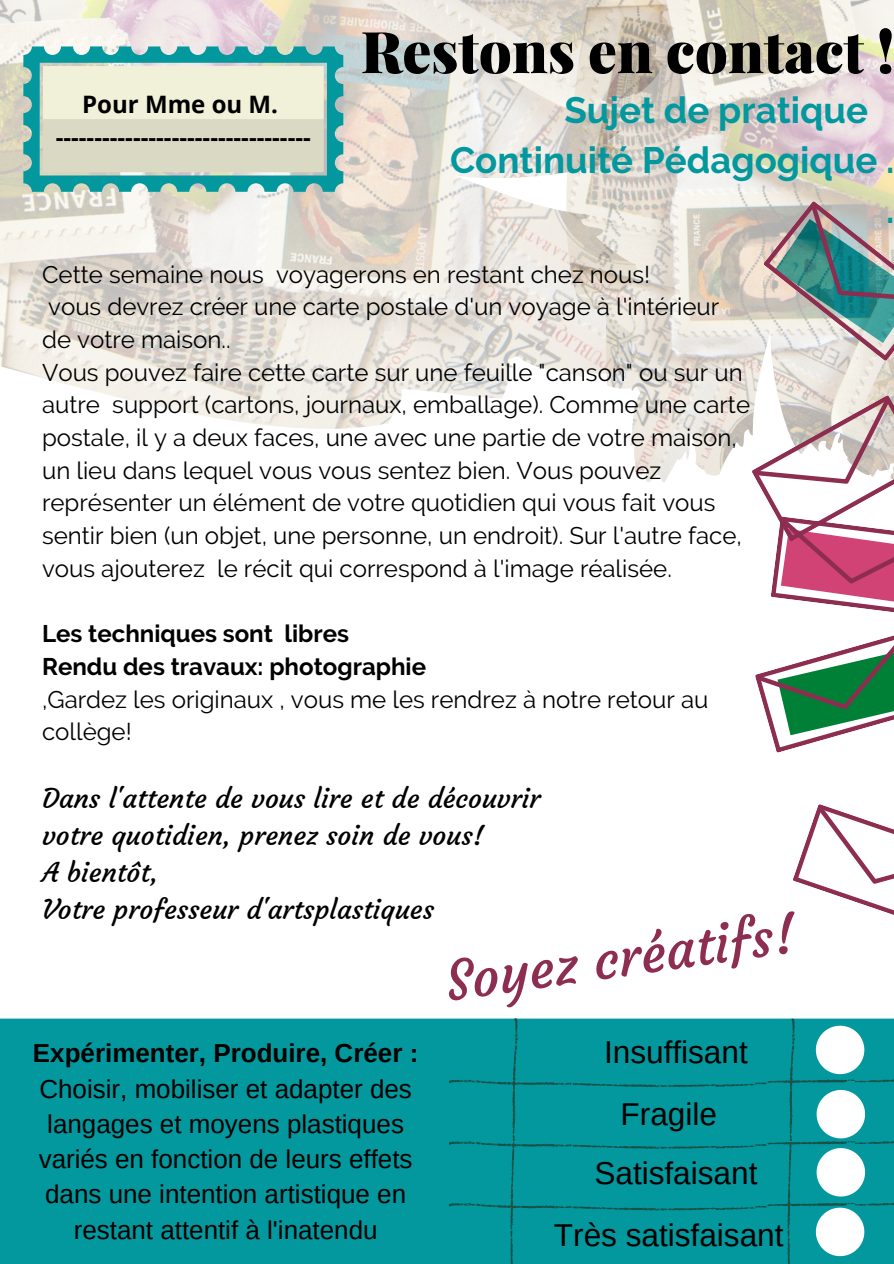
<style>
.page{position:relative;width:894px;height:1264px;background:#fff}
.page>*{position:absolute;margin:0;border:0;box-sizing:border-box;transform-origin:0 0}
.t1{font:900 57.6px "Playfair Display";color:#000}
.t2{font:54.15px "Courgette";color:#8d2d4f}
.t3{font:700 36.6px "Raleway";color:#03989e}
.t4{font:31.5px/61.2px "Arimo";color:#000;text-align:center}
.t5{font:27px/37.2px "Courgette";color:#000}
.t6{font:25.95px/35.2px "Arimo";color:#000;text-align:center}
.t7{font:700 25.95px "Arimo";color:#000}
.t8{font:24px/32.7px "Raleway";color:#000}
.t9{font:700 24px/32.7px "Raleway";color:#000}
.t10{font:700 24px/32.7px "Open Sans";color:#000;text-align:center}
</style>
<div class="page">
<img style="left:0;top:0;width:553px;height:429px">
<img style="left:553px;top:0;width:340px;height:482px">
<div style="left:0;top:1018px;width:449px;height:245px;background:#03989e"></div>
<svg style="left:449px;top:1018px;width:444px;height:245px"></svg>
<svg style="left:751px;top:395px;width:142px;height:217px"></svg>
<svg style="left:793px;top:804px;width:100px;height:111px"></svg>
<svg style="left:755px;top:636px;width:138px;height:117px"></svg>
<svg style="left:762px;top:201px;width:131px;height:160px"></svg>
<svg style="left:23px;top:46px;width:320px;height:146px"></svg>
<p class="t10" style="left:56px;top:87px;width:256px">Pour Mme ou M. ---------------------------------</p>
<h1 class="t1" style="left:360px;top:11px;width:535px">Restons en contact !</h1>
<h3 class="t3" style="left:564px;top:88px;width:305px">Sujet de pratique</h3>
<h3 class="t3" style="left:450px;top:138px;width:445px">Continuité Pédagogique .</h3>
<h3 class="t3" style="left:885px;top:189px;width:10px">.</h3>
<p class="t8" style="left:42px;top:258px;width:709px">Cette semaine nous voyagerons en restant chez nous!<br>vous devrez créer une carte postale d'un voyage à l'intérieur<br>de votre maison..<br>Vous pouvez faire cette carte sur une feuille "canson" ou sur un autre support (cartons, journaux, emballage). Comme une carte postale, il y a deux faces, une avec une partie de votre maison, un lieu dans lequel vous vous sentez bien. Vous pouvez représenter un élément de votre quotidien qui vous fait vous sentir bien (un objet, une personne, un endroit). Sur l'autre face, vous ajouterez le récit qui correspond à l'image réalisée.</p>
<p class="t9" style="left:42px;top:617px;width:385px">Les techniques sont libres<br>Rendu des travaux: photographie</p>
<p class="t8" style="left:42px;top:682px;width:667px">,Gardez les originaux , vous me les rendrez à notre retour au collège!</p>
<p class="t5" style="left:42px;top:779px;width:500px">Dans l'attente de vous lire et de découvrir votre quotidien, prenez soin de vous!<br>A bientôt,<br>Votre professeur d'artsplastiques</p>
<h2 class="t2" style="left:441px;top:948px;width:354px;rotate:-8deg">Soyez créatifs!</h2>
<p class="t7" style="left:33px;top:1038px;width:387px">Expérimenter, Produire, Créer :</p>
<p class="t6" style="left:39px;top:1070px;width:375px">Choisir, mobiliser et adapter des langages et moyens plastiques variés en fonction de leurs effets dans une intention artistique en restant attentif à l'inatendu</p>
<h3 class="t4" style="left:604px;top:1020px;width:145px;line-height:62.2px">Insuffisant<br>Fragile</h3>
<h3 class="t4" style="left:554px;top:1142px;width:231px">Satisfaisant<br>Très satisfaisant</h3>
</div>
